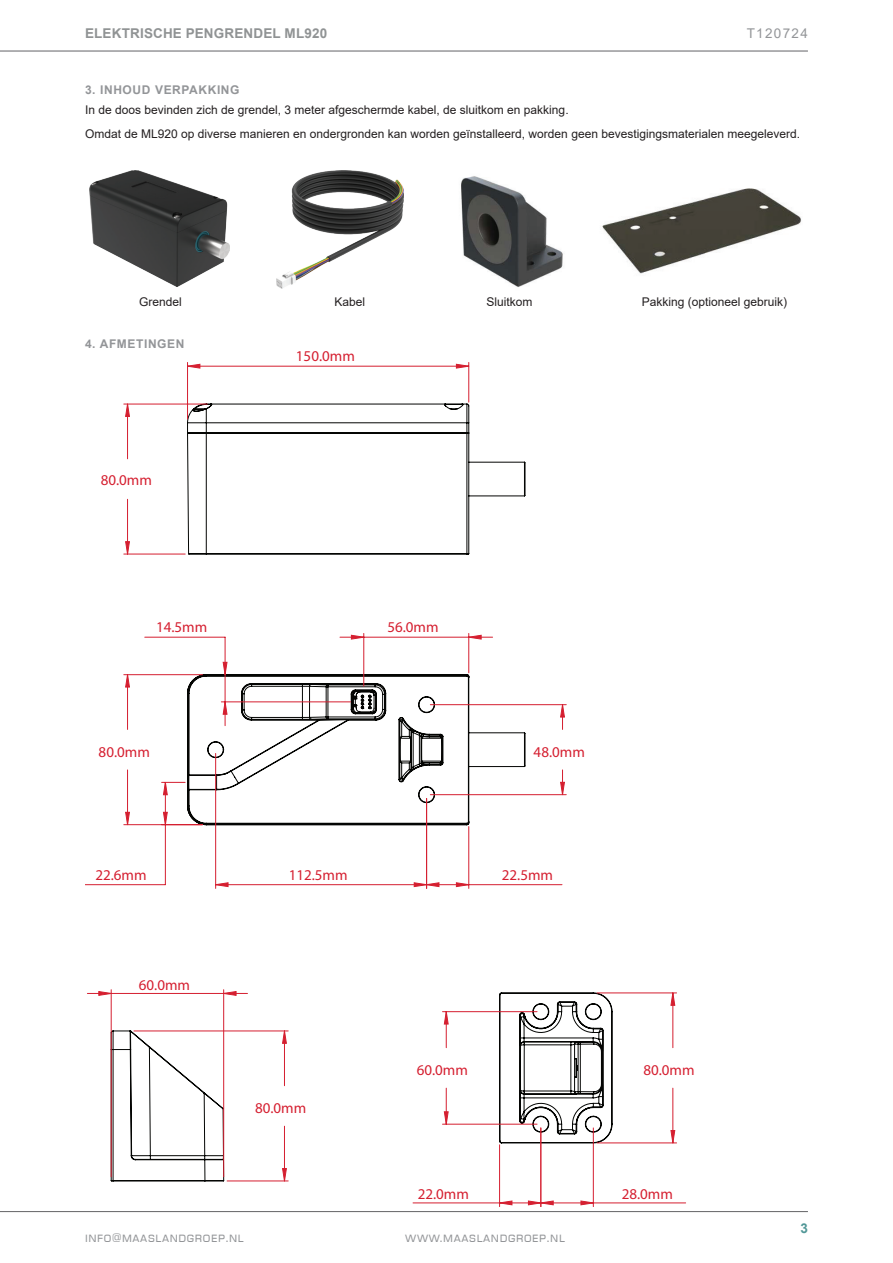
<style>
.page{position:relative;width:893px;height:1263px;background:#fff}
.page>*{position:absolute;margin:0;border:0;box-sizing:border-box;transform-origin:0 0}
.t1{font:15px "Century Gothic";color:#d51f30}
.t2{font:700 13.5px "Arial";letter-spacing:.01em;color:#909394}
.t3{font:13.5px "Arial";letter-spacing:.1em;color:#939598}
.t4{font:700 13.5px "Arial";color:#529898}
.t5{font:12.75px "Eurostile DCD";letter-spacing:.05em;color:#939598}
.t6{font:12px/24px "Arial";color:#231f20}
.t7{font:700 12px "Arial";letter-spacing:.05em;color:#939598}
</style>
<div class="page">
<hr style="left:0;top:1211px;width:808px;height:1px;background:#636366">
<hr style="left:0;top:51px;width:808px;height:1px;background:#636366">
<img style="left:461px;top:176px;width:102px;height:111px">
<img style="left:602px;top:188px;width:200px;height:86px">
<img style="left:276px;top:170px;width:128px;height:118px">
<img style="left:89px;top:170px;width:140px;height:117px">
<hr style="left:215px;top:753px;width:1px;height:135px;background:#d51f30">
<hr style="left:187px;top:362px;width:1px;height:57px;background:#d51f30">
<hr style="left:468px;top:362px;width:1px;height:40px;background:#d51f30">
<hr style="left:124px;top:554px;width:61px;height:1px;background:#d51f30">
<hr style="left:124px;top:404px;width:83px;height:1px;background:#d51f30">
<hr style="left:124px;top:824px;width:79px;height:1px;background:#d51f30">
<hr style="left:124px;top:674px;width:79px;height:1px;background:#d51f30">
<hr style="left:430px;top:794px;width:136px;height:1px;background:#d51f30">
<hr style="left:430px;top:704px;width:136px;height:1px;background:#d51f30">
<hr style="left:426px;top:798px;width:1px;height:90px;background:#d51f30">
<hr style="left:468px;top:826px;width:1px;height:62px;background:#d51f30">
<hr style="left:85px;top:884px;width:80px;height:1px;background:#d51f30">
<svg style="left:215px;top:886px;width:206px;height:1px"></svg>
<svg style="left:126px;top:364px;width:438px;height:522px"></svg>
<svg style="left:222px;top:634px;width:271px;height:92px"></svg>
<hr style="left:134px;top:1030px;width:154px;height:1px;background:#d51f30">
<hr style="left:227px;top:1180px;width:61px;height:1px;background:#d51f30">
<hr style="left:152px;top:1262px;width:53px;height:1px;background:#d51f30">
<hr style="left:205px;top:1262px;width:92px;height:1px;background:#d51f30">
<hr style="left:85px;top:1262px;width:64px;height:1px;background:#d51f30">
<hr style="left:223px;top:990px;width:1px;height:187px;background:#d51f30">
<hr style="left:111px;top:990px;width:1px;height:187px;background:#d51f30">
<svg style="left:110px;top:1030px;width:177px;height:152px"></svg>
<svg style="left:87px;top:991px;width:160px;height:5px"></svg>
<hr style="left:499px;top:1145px;width:1px;height:62px;background:#d51f30">
<hr style="left:413px;top:1202px;width:87px;height:1px;background:#d51f30">
<hr style="left:522px;top:955px;width:155px;height:1px;background:#d51f30">
<hr style="left:597px;top:1142px;width:80px;height:1px;background:#d51f30">
<hr style="left:597px;top:992px;width:80px;height:1px;background:#d51f30">
<hr style="left:540px;top:1128px;width:1px;height:79px;background:#d51f30">
<hr style="left:593px;top:1128px;width:1px;height:79px;background:#d51f30">
<hr style="left:593px;top:1202px;width:93px;height:1px;background:#d51f30">
<hr style="left:442px;top:1124px;width:95px;height:1px;background:#d51f30">
<hr style="left:442px;top:1011px;width:95px;height:1px;background:#d51f30">
<svg style="left:444px;top:993px;width:231px;height:212px"></svg>
<p class="t2" style="left:85px;top:24px;width:244px">ELEKTRISCHE PENGRENDEL ML920</p>
<p class="t3" style="left:747px;top:24px;width:63px">T120724</p>
<p class="t7" style="left:85px;top:81px;width:156px">3. INHOUD VERPAKKING</p>
<p class="t6" style="left:85px;top:98px;width:717px">In de doos bevinden zich de grendel, 3 meter afgeschermde kabel, de sluitkom en pakking.<br>Omdat de ML920 op diverse manieren en ondergronden kan worden geïnstalleerd, worden geen bevestigingsmaterialen meegeleverd.</p>
<p class="t6" style="left:139px;top:290px;width:44px">Grendel</p>
<p class="t6" style="left:334px;top:290px;width:32px">Kabel</p>
<p class="t6" style="left:486px;top:290px;width:48px">Sluitkom</p>
<p class="t6" style="left:642px;top:290px;width:147px">Pakking (optioneel gebruik)</p>
<p class="t7" style="left:85px;top:335px;width:101px">4. AFMETINGEN</p>
<p class="t1" style="left:296px;top:347px;width:60px">150.0mm</p>
<p class="t1" style="left:101px;top:471px;width:53px">80.0mm</p>
<p class="t1" style="left:156px;top:617px;width:53px">14.5mm</p>
<p class="t1" style="left:387px;top:617px;width:53px">56.0mm</p>
<p class="t1" style="left:99px;top:742px;width:53px">80.0mm</p>
<p class="t1" style="left:534px;top:742px;width:53px">48.0mm</p>
<p class="t1" style="left:95px;top:866px;width:53px">22.6mm</p>
<p class="t1" style="left:289px;top:865px;width:60px">112.5mm</p>
<p class="t1" style="left:502px;top:866px;width:53px">22.5mm</p>
<p class="t1" style="left:139px;top:975px;width:53px">60.0mm</p>
<p class="t1" style="left:255px;top:1099px;width:53px">80.0mm</p>
<p class="t1" style="left:417px;top:1061px;width:53px">60.0mm</p>
<p class="t1" style="left:643px;top:1061px;width:53px">80.0mm</p>
<p class="t1" style="left:418px;top:1185px;width:53px">22.0mm</p>
<p class="t1" style="left:622px;top:1185px;width:53px">28.0mm</p>
<p class="t5" style="left:85px;top:1231px;width:160px">info@maaslandgroep.nl</p>
<p class="t5" style="left:405px;top:1231px;width:161px">www.maaslandgroep.nl</p>
<p class="t4" style="left:800px;top:1218px;width:9px">3</p>
</div>
